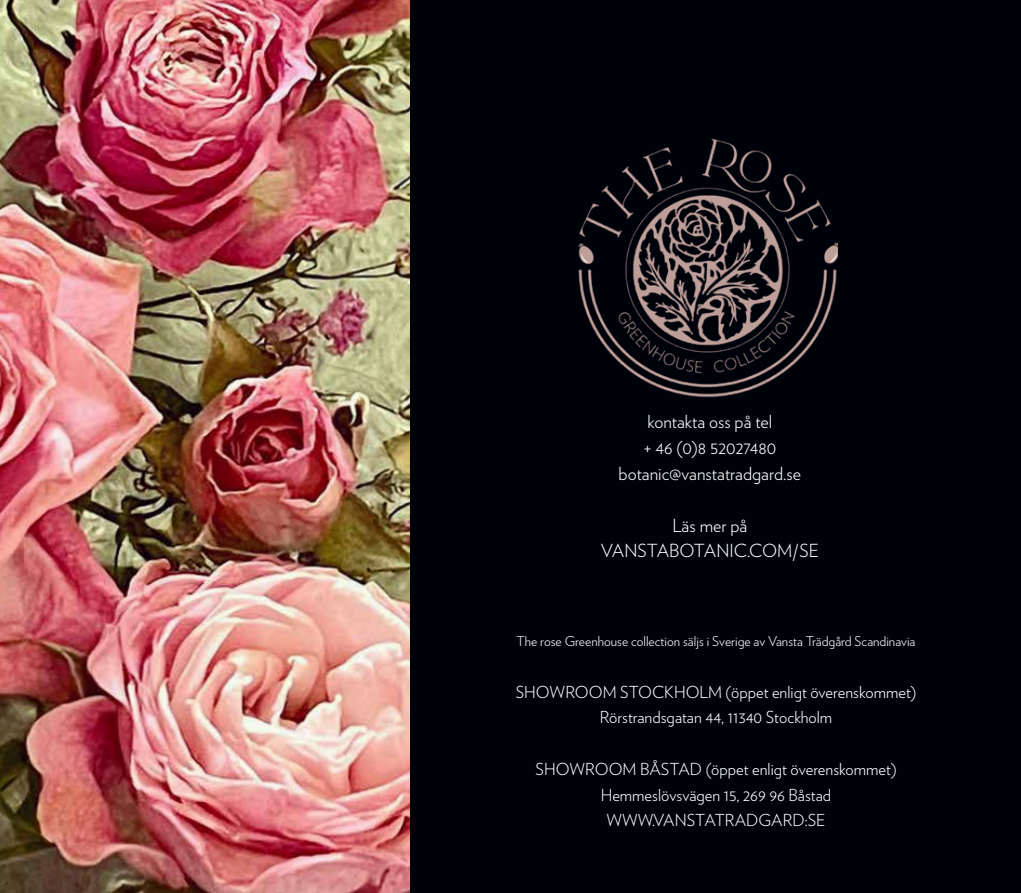
<style>
.page{position:relative;width:1021px;height:893px;background:#fff}
.page>*{position:absolute;margin:0;border:0;box-sizing:border-box;transform-origin:0 0}
.t1{font:300 18px/25.8px "Verlag";color:#fff;text-align:center}
.t2{font:300 16.5px/25.8px "Verlag";color:#fff;text-align:center}
.t3{font:300 13.5px "Verlag";color:#fff}
</style>
<div class="page">
<img style="left:0;top:0;width:410px;height:893px">
<div style="left:410px;top:0;width:610px;height:893px;background:#00020a"></div>
<img style="left:578px;top:138px;width:259px;height:260px">
<p class="t1" style="left:618px;top:408px;width:184px">kontakta oss på tel<br>+ 46 (0)8 52027480 botanic@vanstatradgard.se</p>
<p class="t1" style="left:601px;top:511px;width:219px">Läs mer på<br>VANSTABOTANIC.COM/SE</p>
<p class="t3" style="left:516px;top:631px;width:400px">The rose Greenhouse collection säljs i Sverige av Vansta Trädgård Scandinavia</p>
<p class="t2" style="left:515px;top:678px;width:402px">SHOWROOM STOCKHOLM (öppet enligt överenskommet)<br>Rörstrandsgatan 44, 11340 Stockholm</p>
<p class="t2" style="left:535px;top:755px;width:362px">SHOWROOM BÅSTAD (öppet enligt överenskommet)<br>Hemmeslövsvägen 15, 269 96 Båstad<br>WWW.VANSTATRADGARD:SE</p>
</div>
